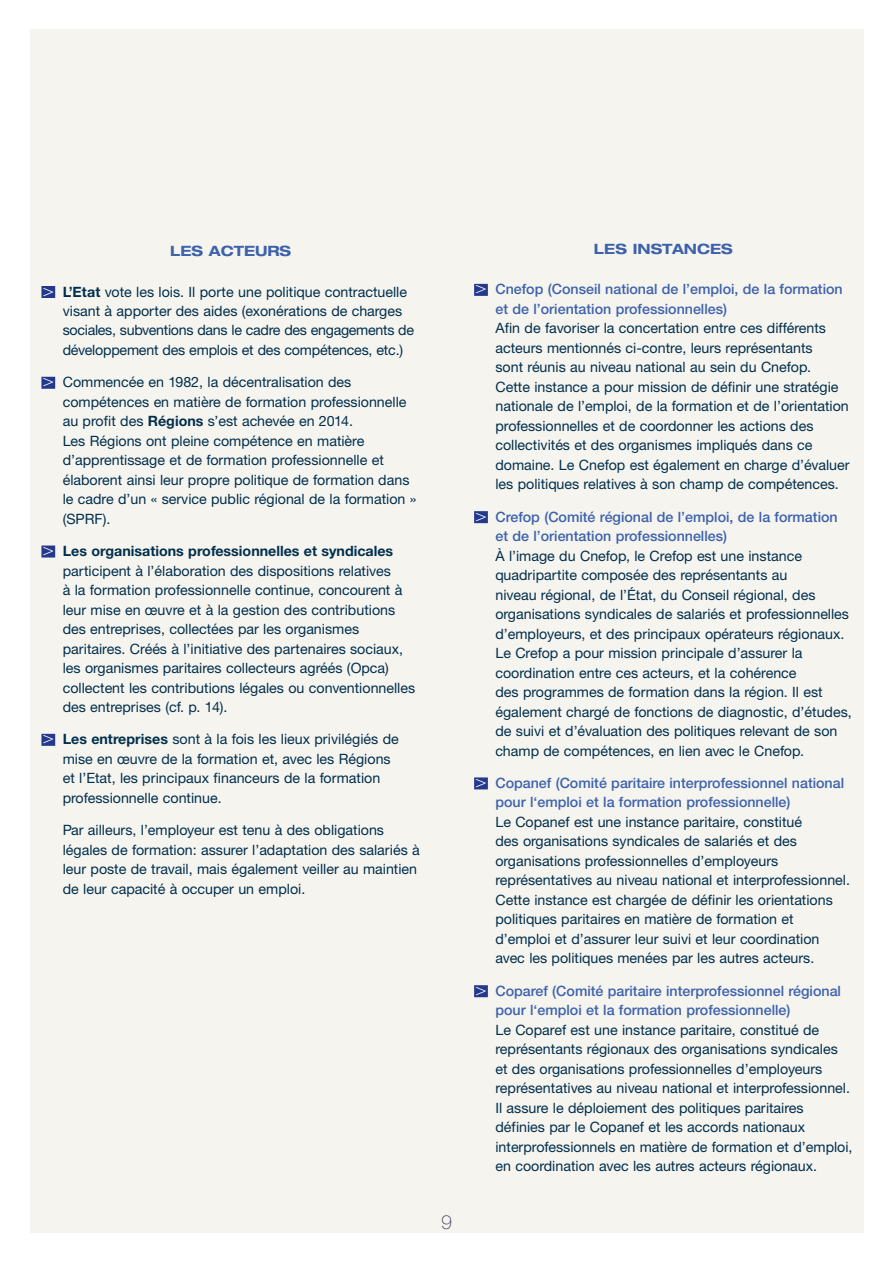
<style>
.page{position:relative;width:893px;height:1263px;background:#fff}
.page>*{position:absolute;margin:0;border:0;box-sizing:border-box;transform-origin:0 0}
.t1{font:100 19.5px "Helvetica Neue CE";color:#473a62}
.t2{font:14.25px/19.5px "Helvetica Neue CE";color:#012f4c}
.t3{font:500 14.25px/19.5px "Helvetica Neue CE";color:#3c62ac}
.t4{font:700 expanded 14.25px "Helvetica Neue";color:#3c62ac}
.s1{font-family:"Avant Garde IT Cby BT";font-stretch:condensed;font-size:16.5px;color:#fff}
.s2{font-weight:700}
.s3{font-family:"Avant Garde IT Cby BT";font-weight:400;font-stretch:condensed;font-size:16.5px;color:#fff}
</style>
<div class="page">
<div style="left:30px;top:30px;width:833px;height:1203px;background:#f6f4ef"></div>
<div style="left:41px;top:286px;width:14px;height:12px;background:#24388c"></div>
<div style="left:41px;top:377px;width:14px;height:12px;background:#24388c"></div>
<div style="left:41px;top:545px;width:14px;height:12px;background:#24388c"></div>
<div style="left:41px;top:734px;width:14px;height:12px;background:#24388c"></div>
<div style="left:474px;top:284px;width:14px;height:12px;background:#24388c"></div>
<div style="left:474px;top:511px;width:14px;height:12px;background:#24388c"></div>
<div style="left:474px;top:777px;width:14px;height:12px;background:#24388c"></div>
<div style="left:474px;top:985px;width:14px;height:12px;background:#24388c"></div>
<p class="t4" style="left:170px;top:242px;width:123px">LES ACTEURS</p>
<p class="t2" style="left:63px;top:282px;width:353px;text-indent:-21px"><span class="s1">&gt;</span> <span class="s2">L’Etat</span> vote les lois. Il porte une politique contractuelle visant à apporter des aides (exonérations de charges sociales, subventions dans le cadre des engagements de développement des emplois et des compétences, etc.)</p>
<p class="t2" style="left:63px;top:373px;width:355px;text-indent:-21px"><span class="s1">&gt;</span> Commencée en 1982, la décentralisation des compétences en matière de formation professionnelle au profit des <span class="s2">Régions</span> s’est achevée en 2014.<br>Les Régions ont pleine compétence en matière d’apprentissage et de formation professionnelle et élaborent ainsi leur propre politique de formation dans le cadre d’un « service public régional de la formation » (SPRF).</p>
<p class="t2" style="left:63px;top:541px;width:354px;text-indent:-21px"><span class="s1">&gt;</span> <span class="s2">Les organisations professionnelles et syndicales </span>participent à l’élaboration des dispositions relatives<br>à la formation professionnelle continue, concourent à leur mise en œuvre et à la gestion des contributions des entreprises, collectées par les organismes paritaires. Créés à l’initiative des partenaires sociaux, les organismes paritaires collecteurs agréés (Opca) collectent les contributions légales ou conventionnelles des entreprises (cf. p. 14).</p>
<p class="t2" style="left:63px;top:730px;width:338px;text-indent:-21px"><span class="s1">&gt;</span> <span class="s2">Les entreprises</span> sont à la fois les lieux privilégiés de mise en œuvre de la formation et, avec les Régions et l’Etat, les principaux financeurs de la formation professionnelle continue.</p>
<p class="t2" style="left:63px;top:820px;width:359px">Par ailleurs, l’employeur est tenu à des obligations légales de formation: assurer l’adaptation des salariés à leur poste de travail, mais également veiller au maintien de leur capacité à occuper un emploi.</p>
<h1 class="t1" style="left:441px;top:1211px;width:12px">9</h1>
<p class="t4" style="left:594px;top:240px;width:140px">LES INSTANCES</p>
<p class="t3" style="left:495px;top:280px;width:349px;text-indent:-21px"><span class="s3">&gt;</span> Cnefop (Conseil national de l’emploi, de la formation et de l’orientation professionnelles)</p>
<p class="t2" style="left:495px;top:319px;width:356px">Afin de favoriser la concertation entre ces différents acteurs mentionnés ci-contre, leurs représentants<br>sont réunis au niveau national au sein du Cnefop.<br>Cette instance a pour mission de définir une stratégie nationale de l’emploi, de la formation et de l’orientation professionnelles et de coordonner les actions des collectivités et des organismes impliqués dans ce domaine. Le Cnefop est également en charge d’évaluer les politiques relatives à son champ de compétences.</p>
<p class="t3" style="left:495px;top:507px;width:344px;text-indent:-21px"><span class="s3">&gt;</span> Crefop (Comité régional de l’emploi, de la formation et de l’orientation professionnelles)</p>
<p class="t2" style="left:495px;top:546px;width:358px">À l’image du Cnefop, le Crefop est une instance quadripartite composée des représentants au<br>niveau régional, de l’État, du Conseil régional, des organisations syndicales de salariés et professionnelles d’employeurs, et des principaux opérateurs régionaux.<br>Le Crefop a pour mission principale d’assurer la coordination entre ces acteurs, et la cohérence<br>des programmes de formation dans la région. Il est également chargé de fonctions de diagnostic, d’études, de suivi et d’évaluation des politiques relevant de son champ de compétences, en lien avec le Cnefop.</p>
<p class="t3" style="left:495px;top:773px;width:350px;text-indent:-21px"><span class="s3">&gt;</span> Copanef (Comité paritaire interprofessionnel national pour l‘emploi et la formation professionnelle)</p>
<p class="t2" style="left:495px;top:812px;width:356px">Le Copanef est une instance paritaire, constitué<br>des organisations syndicales de salariés et des organisations professionnelles d’employeurs représentatives au niveau national et interprofessionnel.<br>Cette instance est chargée de définir les orientations politiques paritaires en matière de formation et d’emploi et d’assurer leur suivi et leur coordination avec les politiques menées par les autres acteurs.</p>
<p class="t3" style="left:495px;top:981px;width:347px;text-indent:-21px"><span class="s3">&gt;</span> Coparef (Comité paritaire interprofessionnel régional pour l‘emploi et la formation professionnelle)</p>
<p class="t2" style="left:495px;top:1020px;width:359px">Le Coparef est une instance paritaire, constitué de représentants régionaux des organisations syndicales et des organisations professionnelles d’employeurs représentatives au niveau national et interprofessionnel.<br>Il assure le déploiement des politiques paritaires définies par le Copanef et les accords nationaux interprofessionnels en matière de formation et d’emploi, en coordination avec les autres acteurs régionaux.</p>
</div>
